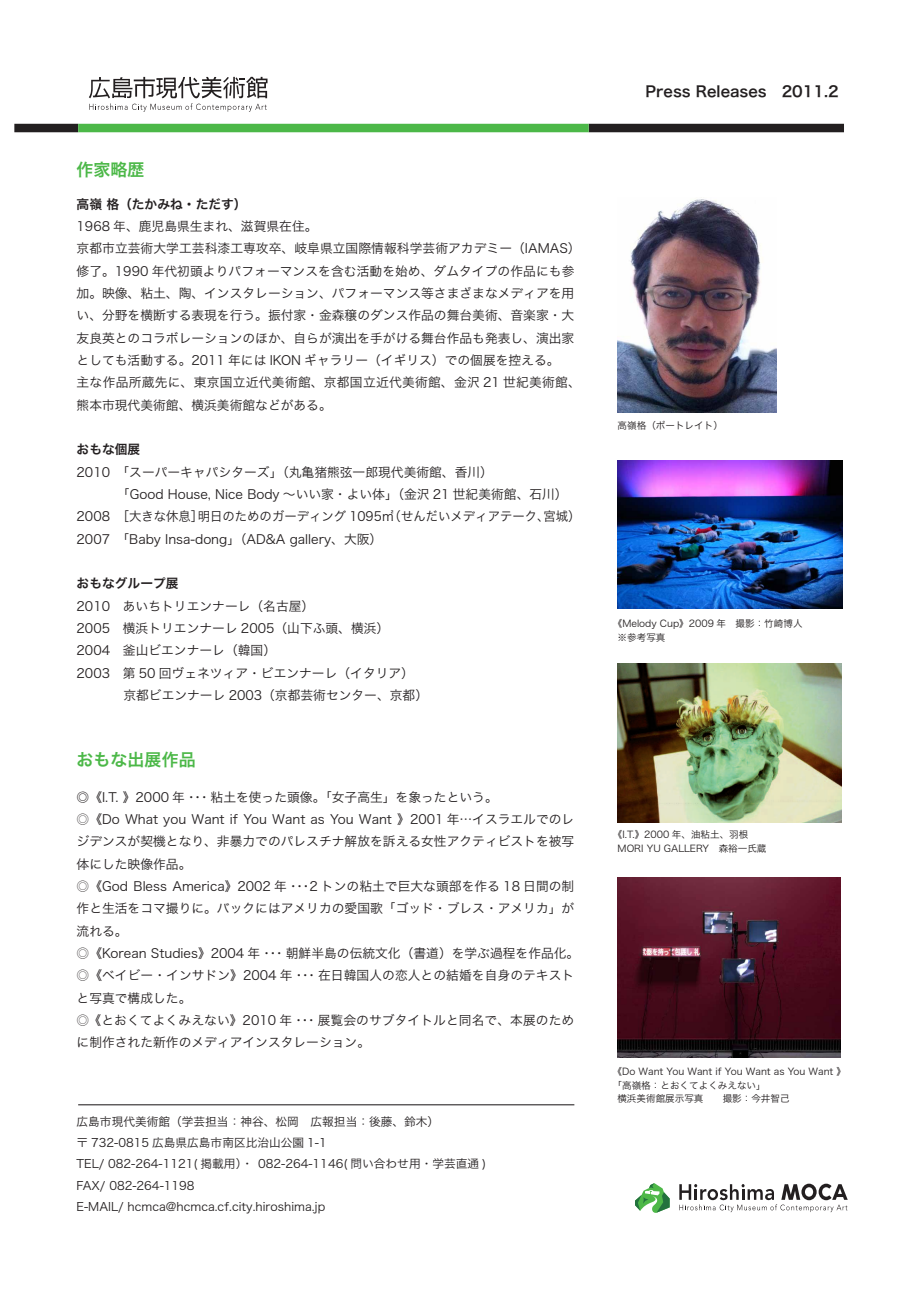
<style>
.page{position:relative;width:919px;height:1289px;background:#fff}
.page>*{position:absolute;margin:0;border:0;box-sizing:border-box;transform-origin:0 0}
.t1{font:16.95px "Hira Kaku Pro W6";color:#4cb848}
.t2{font:14.85px "Hira Kaku Pro W6";color:#231f20}
.t3{font:12.75px/22.4px "Hira Kaku Pro W3";color:#231f20}
.t4{font:12.75px "Hira Kaku Pro W6";color:#231f20}
.t5{font:11.7px/21.3px "Hira Kaku Pro W3";color:#231f20}
.t6{font:9.6px/13.8px "Hira Kaku Pro W3";color:#231f20}
.t7{font:9.6px/13.8px "Hira Kaku Pro N W3";color:#231f20}
.s1{font-family:"Koz Min Pro"}
</style>
<div class="page">
<div style="left:14px;top:124px;width:64px;height:8px;background:#231f20"></div>
<div style="left:588px;top:124px;width:255px;height:8px;background:#231f20"></div>
<svg style="left:89px;top:77px;width:178px;height:35px"></svg>
<svg style="left:635px;top:1183px;width:34px;height:30px"></svg>
<svg style="left:679px;top:1183px;width:168px;height:29px"></svg>
<div style="left:78px;top:124px;width:510px;height:8px;background:#4cb848"></div>
<hr style="left:78px;top:1104px;width:496px;height:1px;background:#231f20">
<img style="left:617px;top:663px;width:224px;height:159px">
<img style="left:617px;top:877px;width:223px;height:180px">
<img style="left:617px;top:460px;width:225px;height:148px">
<img style="left:617px;top:199px;width:159px;height:213px">
<h1 class="t1" style="left:77px;top:154px;width:70px">作家略歴</h1>
<p class="t4" style="left:77px;top:192px;width:172px">高嶺格（たかみね・ただす(</p>
<p class="t3" style="left:77px;top:214px;width:505px">1968 年、鹿児島県生まれ、滋賀県在住。<br>京都市立芸術大学工芸科漆工専攻卒、岐阜県立国際情報科学芸術アカデミー（IAMAS(修了。1990 年代初頭よりパフォーマンスを含む活動を始め、ダムタイプの作品にも参加。映像、粘土、陶、インスタレーション、パフォーマンス等さまざまなメディアを用い、分野を横断する表現を行う。振付家・金森穣のダンス作品の舞台美術、音楽家・大友良英とのコラボレーションのほか、自らが演出を手がける舞台作品も発表し、演出家としても活動する。2011 年には IKON ギャラリー（イギリス）での個展を控える。<br>主な作品所蔵先に、東京国立近代美術館、京都国立近代美術館、金沢 21 世紀美術館、熊本市現代美術館、横浜美術館などがある。</p>
<p class="t4" style="left:77px;top:438px;width:65px">おもな個展</p>
<p class="t3" style="left:77px;top:459px;width:418px">2010　「スーパーキャパシターズ」（丸亀猪熊弦一郎現代美術館、香川(</p>
<p class="t3" style="left:77px;top:482px;width:492px">　　　 「Good House, Nice Body 〜いい家・よい体」（金沢 21 世紀美術館、石川(</p>
<p class="t3" style="left:543px;top:504px;width:39px">宮城(</p>
<p class="t3" style="left:198px;top:504px;width:353px">明日のためのガーディング 1095 （㎡せんだいメディアテーク、</p>
<p class="t3" style="left:77px;top:504px;width:307px">2008　［大きな休息］<br>2007　「Baby Insa-dong」（AD&amp;A gallery、大阪(</p>
<p class="t4" style="left:77px;top:572px;width:104px">おもなグループ展</p>
<p class="t3" style="left:77px;top:593px;width:239px">2010　あいちトリエンナーレ（名古屋(</p>
<p class="t3" style="left:77px;top:616px;width:314px">2005　横浜トリエンナーレ 2005（山下ふ頭、横浜(</p>
<p class="t3" style="left:77px;top:638px;width:201px">2004　釜山ビエンナーレ（韓国(</p>
<p class="t3" style="left:77px;top:660px;width:339px">2003　第 50 回ヴェネツィア・ビエンナーレ（イタリア(</p>
<p class="t3" style="left:123px;top:683px;width:306px">京都ビエンナーレ 2003（京都芸術センター、京都(</p>
<h1 class="t1" style="left:77px;top:744px;width:121px">おもな出展作品</h1>
<p class="t3" style="left:77px;top:784px;width:504px">◎《 》.T. I 2000 年･･･粘土を使った頭像。「女子高生」を象ったという。<br><span class="s1">◎</span>《Do What you Want if You Want as You Want 》2001 年…イスラエルでのレジデンスが契機となり、非暴力でのパレスチナ解放を訴える女性アクティビストを被写体にした映像作品。<br><span class="s1">◎</span>《God Bless America》2002 年･･･2 トンの粘土で巨大な頭部を作る 18 日間の制作と生活をコマ撮りに。バックにはアメリカの愛国歌「ゴッド・ブレス・アメリカ」が流れる。<br><span class="s1">◎</span>《Korean Studies》2004 年･･･朝鮮半島の伝統文化（書道）を学ぶ過程を作品化。<span class="s1">◎</span>《ベイビー・インサドン》2004 年･･･在日韓国人の恋人との結婚を自身のテキストと写真で構成した。<br><span class="s1">◎</span> 《とおくてよくみえない》2010 年･･･展覧会のサブタイトルと同名で、本展のために制作された新作のメディアインスタレーション。</p>
<p class="t5" style="left:77px;top:1109px;width:411px">広島市現代美術館（学芸担当：神谷、松岡　広報担当：後藤、鈴木(<br>〒 732-0815 広島県広島市南区比治山公園 1-1<br>TEL/ 082-264-1121( 掲載用）・ 082-264-1146( 問い合わせ用・学芸直通 ( FAX/ 082-264-1198<br>E-MAIL/ hcmca@hcmca.cf.city.hiroshima j p.</p>
<p class="t2" style="left:645px;top:78px;width:123px">Press Releases</p>
<p class="t2" style="left:781px;top:78px;width:58px">2011.2</p>
<p class="t7" style="left:617px;top:418px;width:107px">高嶺格（ポートレイト(</p>
<p class="t7" style="left:617px;top:616px;width:186px;text-indent:-5px">《Melody Cup》2009 年　撮影：竹崎博人※参考写真</p>
<p class="t6" style="left:617px;top:827px;width:150px;text-indent:-5px">《 》.T. I 2000 年、油粘土、羽根<br>MORI YU GALLERY　森裕一氏蔵</p>
<p class="t6" style="left:612px;top:1063px;width:235px">《Do Want You Want if You Want as You Want 《</p>
<p class="t6" style="left:612px;top:1077px;width:155px">「高嶺格：とおくてよくみえない「</p>
<p class="t6" style="left:617px;top:1091px;width:174px">横浜美術館展示写真　　撮影：今井智己</p>
</div>
